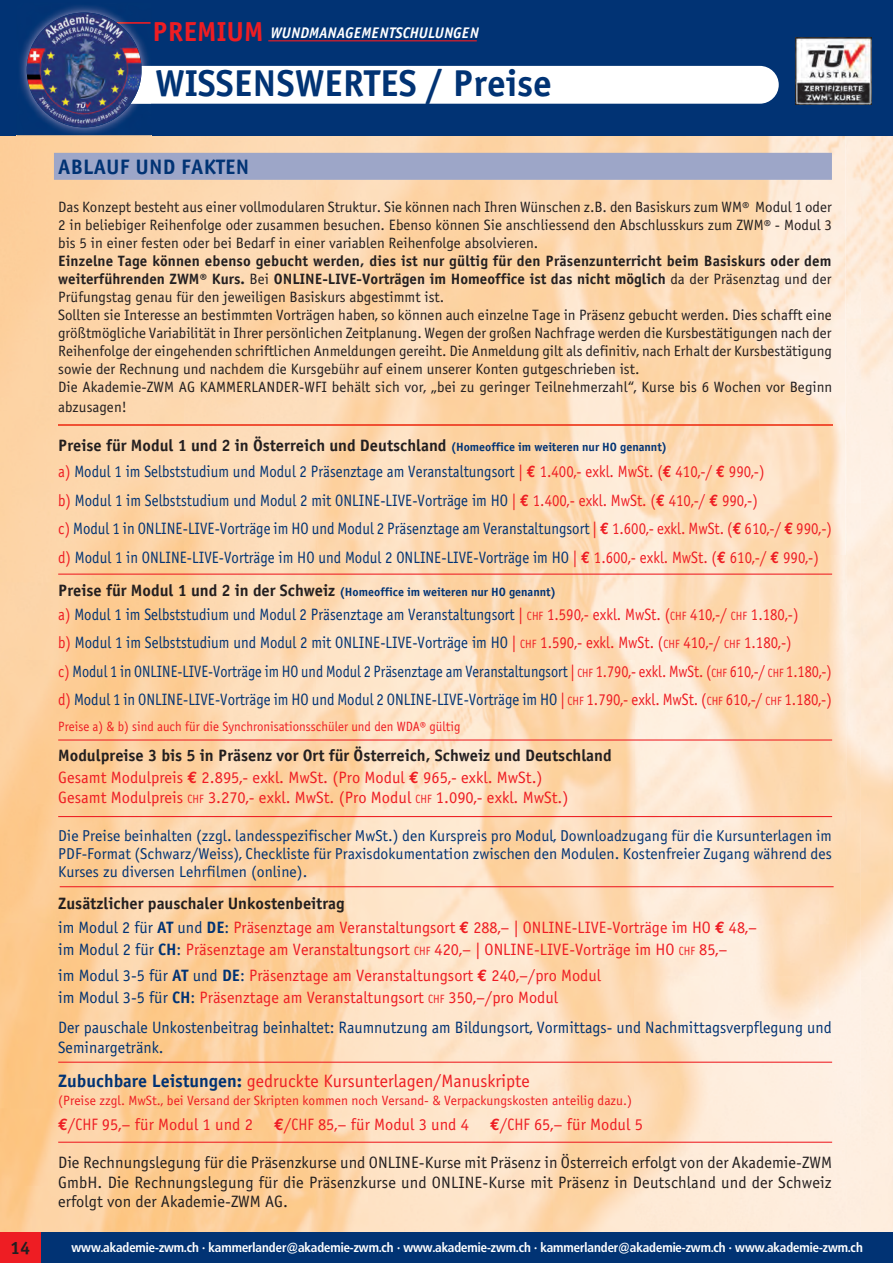
<style>
.page{position:relative;width:893px;height:1263px;background:#fff}
.page>*{position:absolute;margin:0;border:0;box-sizing:border-box;transform-origin:0 0}
.t1{font:37.5px "Officina Sans Bold ITC";color:#013374}
.t2{font:21px "Officina Sans Bold ITC";letter-spacing:.01em;color:#013374}
.t3{font:18px "Officina Sans Book ITC";color:#ee1d23}
.t4{font:18px "Officina Sans Bold ITC";color:#231f20}
.t5{font:16.5px/28.5px "Officina Sans Book ITC";color:#013374;scale:.9 1}
.t6{font:16.5px/22.5px "Officina Sans Book ITC";color:#ee1d23}
.t7{font:16.5px/19.8px "Officina Sans Book ITC";color:#231f20;text-align:justify}
.t8{font:16.5px "Officina Sans Bold ITC";color:#231f20}
.t9{font:16.5px/19.8px "Officina Sans Book ITC";color:#013374}
.t10{font:15.75px/18px "Officina Sans Book ITC";color:#013374;text-align:justify}
.t11{font:italic 15.45px "Officina Sans Bold ITC";color:#fff;scale:.96 1}
.t12{font:15px/18px "Officina Sans Book ITC";color:#231f20;text-align:justify}
.t13{font:15px/18px "Officina Sans Bold ITC";letter-spacing:.01em;color:#231f20}
.t14{font:13.5px "Officina Sans Book ITC";color:#ee1d23}
.t15{font:13.5px "Officina Sans Book ITC";color:#ee1d23;scale:.95 1}
.t16{font:700 13.05px "Frutiger Condensed BQ";color:#fff}
.t17{font:12px "Officina Sans Bold ITC";color:#013374}
.s1{font-style:normal;font-size:27.6px;color:#ee1d23}
.s2{font-family:"Officina Sans Book ITC"}
.s3{font-size:12px;color:#013374}
.s4{color:#ee1d23}
.s5{font-family:"Euro Mono";font-weight:700;color:#ee1d23}
.s6{font-size:16.5px;color:#231f20}
.s7{font-size:12px;color:#ee1d23}
.s8{font-family:"Euro Mono";font-weight:700}
.s9{font-size:12px}
.s10{color:#013374}
.s11{font-family:"Officina Sans Bold ITC";color:#013374}
</style>
<div class="page">
<img style="left:861px;top:135px;width:32px;height:1097px">
<img style="left:847px;top:135px;width:14px;height:1097px">
<img style="left:0;top:135px;width:794px;height:1097px">
<img style="left:794px;top:135px;width:53px;height:1097px">
<div style="left:0;top:1232px;width:893px;height:31px;background:#013374"></div>
<div style="left:0;top:1232px;width:40px;height:31px;background:#ee1d23"></div>
<div style="left:0;top:0;width:893px;height:135px;background:#013374"></div>
<div style="left:92px;top:66px;width:687px;height:38px;background:#fff;border-radius:19px"></div>
<img style="left:795px;top:37px;width:76px;height:67px">
<hr style="left:268px;top:40px;width:209px;height:1px;background:#ee1d23">
<img style="left:17px;top:6px;width:134px;height:131px">
<img style="left:131px;top:66px;width:20px;height:38px">
<img style="left:116px;top:22px;width:34px;height:1px">
<img style="left:27px;top:13px;width:115px;height:114px;border-radius:50%">
<div style="left:54px;top:153px;width:778px;height:27px;background:#9da6c8"></div>
<img style="left:58px;top:424px;width:774px;height:1px">
<hr style="left:58px;top:1062px;width:774px;height:1px;background:#ee1d23">
<hr style="left:58px;top:1142px;width:774px;height:1px;background:#ee1d23">
<hr style="left:60px;top:886px;width:774px;height:1px;background:#ee1d23">
<hr style="left:58px;top:739px;width:774px;height:1px;background:#ee1d23">
<hr style="left:58px;top:574px;width:774px;height:1px;background:#ee1d23">
<hr style="left:58px;top:816px;width:774px;height:1px;background:#ee1d23">
<p class="t11" style="left:152px;top:24px;width:342px"><span class="s1">PREMIUM</span> WUNDMANAGEMENTSCHULUNGEN</p>
<h1 class="t1" style="left:155px;top:60px;width:398px">WISSENSWERTES / Preise</h1>
<h2 class="t2" style="left:58px;top:154px;width:192px">ABLAUF UND FAKTEN</h2>
<p class="t12" style="left:58px;top:198px;width:775px">Das Konzept besteht aus einer vollmodularen Struktur. Sie können nach Ihren Wünschen z.B. den Basiskurs zum WM® Modul 1 oder 2 in be liebiger Reihenfolge oder zusammen besuchen. Ebenso können Sie anschliessend den Abschlusskurs zum ZWM® - Modul 3 bis 5 in einer festen oder bei Bedarf in einer variablen Reihenfolge absolvieren.</p>
<p class="t13" style="left:58px;top:252px;width:775px">Einzelne Tage können ebenso gebucht werden, dies ist nur gültig für den Präsenzunterricht beim Basiskurs oder dem weiterführenden ZWM® Kurs. <span class="s2">Bei</span> ONLINE-LIVE-Vorträgen im Homeoffice ist das nicht möglich <span class="s2">da der Präsenztag und der</span></p>
<p class="t12" style="left:58px;top:288px;width:776px;text-align:left">Prüfungstag genau für den jeweiligen Basiskurs abgestimmt ist.<br>Sollten sie Interesse an bestimmten Vorträgen haben, so können auch einzelne Tage in Präsenz gebucht werden. Dies schafft eine größt mögliche Variabilität in Ihrer persönlichen Zeit planung. Wegen der großen Nachfrage werden die Kursbestätigungen nach der Reihenfolge der eingehenden schriftlichen An meldungen gereiht. Die An meldung gilt als definitiv, nach Erhalt der Kursbestätigung sowie der Rechnung und nachdem die Kursgebühr auf einem unserer Konten gutgeschrieben ist.<br>Die Akademie-ZWM AG KAMMERLANDER-WFI behält sich vor, „bei zu geringer Teilnehmerzahl“, Kurse bis 6 Wochen vor Beginn</p>
<p class="t12" style="left:58px;top:398px;width:70px">abzusagen!</p>
<p class="t8" style="left:58px;top:435px;width:610px">Preise für Modul 1 und 2 in Österreich und Deutschland <span class="s3">(Homeoffice im weiteren nur HO genannt)</span></p>
<p class="t5" style="left:58px;top:457px;width:861px"><span class="s4">a)</span> Modul 1 im Selbststudium und Modul 2 Präsenztage am Veranstaltungsort <span class="s4">|</span> <span class="s5">€</span> <span class="s4">1.400,- exkl. MwSt. (</span><span class="s5">€</span> <span class="s4">410,-/</span> <span class="s5">€</span> <span class="s4">990,-)<br>b)</span> Modul 1 im Selbststudium und Modul 2 mit ONLINE-LIVE-Vorträge im HO <span class="s4">|</span> <span class="s5">€</span> <span class="s4">1.400,- exkl. MwSt. (</span><span class="s5">€</span> <span class="s4">410,-/</span> <span class="s5">€</span> <span class="s4">990,-)<br>c)</span> Modul 1 in ONLINE-LIVE-Vorträge im HO und Modul 2 Präsenztage am Veranstaltungsort <span class="s4">|</span> <span class="s5">€</span> <span class="s4">1.600,- exkl. MwSt. (</span><span class="s5">€</span> <span class="s4">610,-/</span> <span class="s5">€</span> <span class="s4">990,-) d)</span> Modul 1 in ONLINE-LIVE-Vorträge im HO und Modul 2 ONLINE-LIVE-Vorträge im HO <span class="s4">|</span> <span class="s5">€</span> <span class="s4">1.600,- exkl. MwSt. (</span><span class="s5">€</span> <span class="s4">610,-/</span> <span class="s5">€</span> <span class="s4">990,-)</span></p>
<p class="t17" style="left:58px;top:584px;width:499px"><span class="s6">Preise für Modul 1 und 2 in der Schweiz</span> (Homeoffice im weiteren nur HO genannt)</p>
<p class="t5" style="left:58px;top:600px;width:861px"><span class="s4">a)</span> Modul 1 im Selbststudium und Modul 2 Präsenztage am Veranstaltungsort <span class="s4">|</span> <span class="s7">CHF</span> <span class="s4">1.590,- exkl. MwSt. (</span><span class="s7">CHF</span> <span class="s4">410,-/</span> <span class="s7">CHF</span> <span class="s4">1.180,-)<br>b)</span> Modul 1 im Selbststudium und Modul 2 mit ONLINE-LIVE-Vorträge im HO <span class="s4">|</span> <span class="s7">CHF</span> <span class="s4">1.590,- exkl. MwSt. (</span><span class="s7">CHF</span> <span class="s4">410,-/</span> <span class="s7">CHF</span> <span class="s4">1.180,-)<br>c)</span> Modul 1 in ONLINE-LIVE-Vorträge im HO und Modul 2 Präsenztage am Veranstaltungsort <span class="s4">|</span> <span class="s7">CHF</span> <span class="s4">1.790,- exkl. MwSt. (</span><span class="s7">CHF</span> <span class="s4">610,-/</span> <span class="s7">CHF</span> <span class="s4">1.180,-) d)</span> Modul 1 in ONLINE-LIVE-Vorträge im HO und Modul 2 ONLINE-LIVE-Vorträge im HO <span class="s4">|</span> <span class="s7">CHF</span> <span class="s4">1.790,- exkl. MwSt. (</span><span class="s7">CHF</span> <span class="s4">610,-/</span> <span class="s7">CHF</span> <span class="s4">1.180,-)</span></p>
<p class="t15" style="left:58px;top:718px;width:425px">Preise a) &amp; b) sind auch für die Synchronisationsschüler und den WDA® gültig</p>
<p class="t8" style="left:58px;top:745px;width:555px">Modulpreise 3 bis 5 in Präsenz vor Ort für Österreich, Schweiz und Deutschland</p>
<p class="t6" style="left:58px;top:768px;width:512px;line-height:19.5px">Gesamt Modulpreis <span class="s8">€</span> 2.895,- exkl. MwSt. (Pro Modul <span class="s8">€</span> 965,- exkl. MwSt.)<br>Gesamt Modulpreis <span class="s9">CHF</span> 3.270,- exkl. MwSt. (Pro Modul <span class="s9">CHF</span> 1.090,- exkl. MwSt.)</p>
<p class="t10" style="left:58px;top:826px;width:775px">Die Preise beinhalten (zzgl. landesspezifischer MwSt.) den Kurspreis pro Modul, Downloadzugang für die Kursunterlagen im PDF-Format (Schwarz/Weiss), Checkliste für Praxisdokumentation zwischen den Modulen. Kostenfreier Zugang während des Kurses zu diversen Lehrfilmen (online).</p>
<p class="t8" style="left:58px;top:893px;width:288px">Zusätzlicher pauschaler Unkostenbeitrag</p>
<p class="t6" style="left:58px;top:916px;width:700px"><span class="s10">im Modul 2 für</span> <span class="s11">AT</span> <span class="s10">und</span> <span class="s11">DE</span><span class="s10">:</span> Präsenztage am Veranstaltungsort <span class="s8">€</span> 288,– | ONLINE-LIVE-Vorträge im HO <span class="s8">€</span> 48,– <span class="s10">im Modul 2 für</span> <span class="s11">CH</span><span class="s10">:</span> Präsenztage am Veranstaltungsort <span class="s9">CHF</span> 420,– | ONLINE-LIVE-Vorträge im HO <span class="s9">CHF</span> 85,–</p>
<p class="t6" style="left:58px;top:964px;width:544px"><span class="s10">im Modul 3-5 für</span> <span class="s11">AT</span> <span class="s10">und</span> <span class="s11">DE</span><span class="s10">:</span> Präsenztage am Veranstaltungsort <span class="s8">€</span> 240,–/pro Modul <span class="s10">im Modul 3-5 für</span> <span class="s11">CH</span><span class="s10">:</span> Präsenztage am Veranstaltungsort <span class="s9">CHF</span> 350,–/pro Modul</p>
<p class="t9" style="left:58px;top:1018px;width:775px">Der pauschale Unkostenbeitrag beinhaltet: Raumnutzung am Bildungsort, Vormittags- und Nachmittagsverpflegung und<br>Seminargetränk.</p>
<p class="t3" style="left:58px;top:1070px;width:473px"><span class="s11">Zubuchbare Leistungen:</span> gedruckte Kursunterlagen/Manuskripte</p>
<p class="t14" style="left:58px;top:1092px;width:575px">(Preise zzgl. MwSt., bei Versand der Skripten kommen noch Versand- &amp; Verpackungskosten anteilig dazu.)</p>
<p class="t6" style="left:58px;top:1113px;width:196px"><span class="s8">€</span> /CHF 95,– für Modul 1 und 2</p>
<p class="t6" style="left:274px;top:1113px;width:196px"><span class="s8">€</span>/CHF 85,– für Modul 3 und 4</p>
<p class="t6" style="left:490px;top:1113px;width:154px"><span class="s8">€</span>/CHF 65,– für Modul 5</p>
<p class="t7" style="left:58px;top:1152px;width:775px">Die Rechnungslegung für die Präsenzkurse und ONLINE-Kurse mit Präsenz in Österreich erfolgt von der Akademie-ZWM GmbH. Die Rechnungslegung für die Präsenzkurse und ONLINE-Kurse mit Präsenz in Deutschland und der Schweiz erfolgt von der Akademie-ZWM AG.</p>
<p class="t4" style="left:10px;top:1237px;width:22px">14</p>
<p class="t16" style="left:71px;top:1239px;width:793px">www.akademie-zwm.ch · kammerlander@akademie-zwm.ch · www.akademie-zwm.ch · kammerlander@akademie-zwm.ch · www.akademie-zwm.ch</p>
</div>
